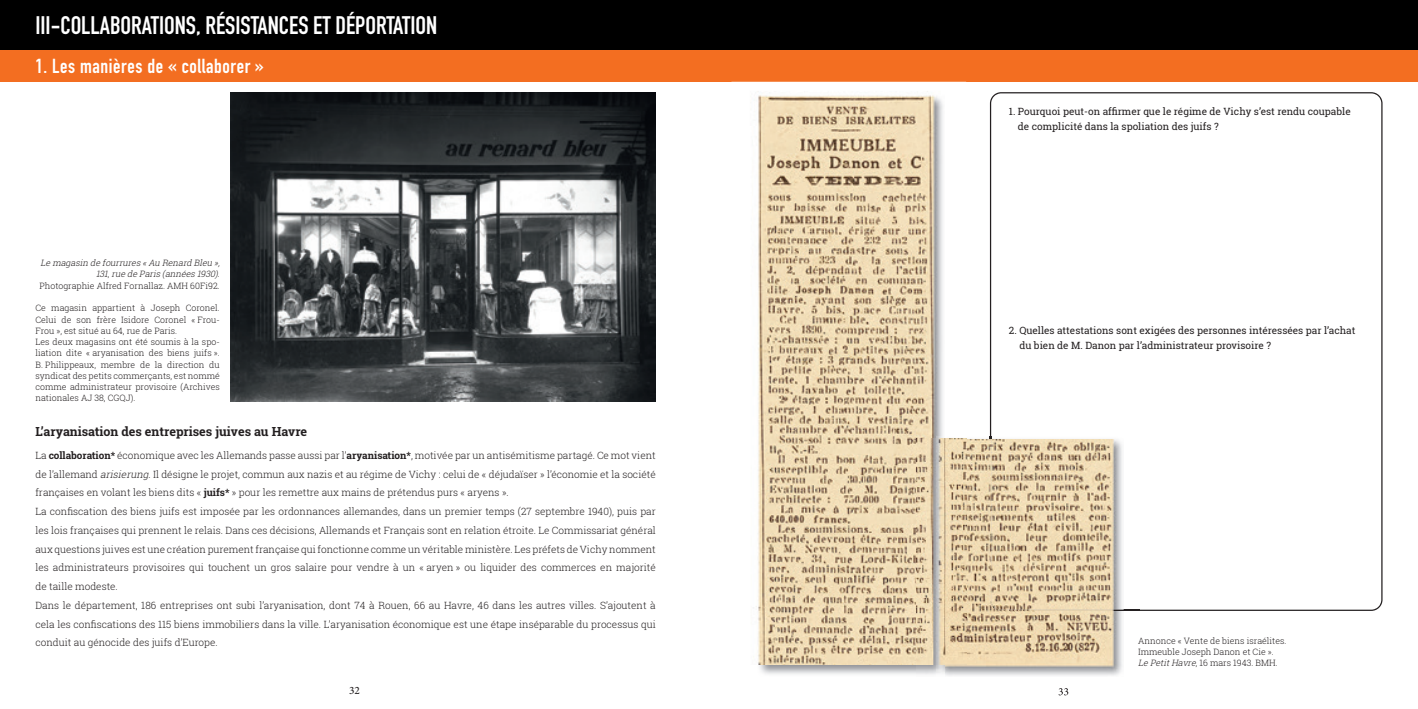
<style>
.page{position:relative;width:1418px;height:709px;background:#fff}
.page>*{position:absolute;margin:0;border:0;box-sizing:border-box;transform-origin:0 0}
.t1{font:700 25px "DIN Condensed";color:#fff}
.t2{font:700 20px "DIN Condensed";letter-spacing:.03em;color:#fff}
.t3{font:700 12.5px "Roboto Slab";color:#231f20}
.t4{font:500 11.25px "Minion Pro";color:#231f20}
.t5{font:300 10px/18.8px "Roboto Slab";color:#231f20}
.t6{font:10px/15px "Roboto Slab";color:#231f20}
.t7{font:300 8.75px/11.2px "Roboto Slab";color:#231f20}
.t8{font:italic 300 8.75px/11.2px "Roboto Slab";color:#231f20;text-align:right}
.s1{font-style:normal}
.s2{font-weight:700}
.s3{font-style:italic}
</style>
<div class="page">
<div style="left:691px;top:39px;width:726px;height:43px;background:#f36e21"></div>
<div style="left:691px;top:0;width:726px;height:50px;background:#000"></div>
<div style="left:0;top:39px;width:726px;height:43px;background:#f36e21"></div>
<div style="left:0;top:0;width:726px;height:50px;background:#000"></div>
<svg style="left:989px;top:92px;width:393px;height:519px"></svg>
<img style="left:230px;top:92px;width:426px;height:309px">
<img style="left:758px;top:533px;width:158px;height:141px">
<img style="left:758px;top:95px;width:185px;height:438px">
<img style="left:944px;top:437px;width:179px;height:2px">
<svg style="left:936px;top:437px;width:8px;height:2px"></svg>
<img style="left:1068px;top:439px;width:71px;height:255px">
<svg style="left:1058px;top:688px;width:10px;height:7px"></svg>
<svg style="left:1123px;top:609px;width:16px;height:2px"></svg>
<img style="left:916px;top:439px;width:207px;height:238px">
<img style="left:989px;top:439px;width:134px;height:172px">
<svg style="left:936px;top:665px;width:8px;height:11px"></svg>
<img style="left:936px;top:439px;width:30px;height:226px">
<h1 class="t1" style="left:35px;top:8px;width:403px">III-COLLABORATIONS, RÉSISTANCES ET DÉPORTATION</h1>
<h2 class="t2" style="left:35px;top:52px;width:230px">1. Les manières de « collaborer »</h2>
<p class="t8" style="left:39px;top:257px;width:184px">Le magasin de fourrures«Au Renard Bleu »,<br>131,rue de Paris(années1930)<span class="s1">.<br>Photographie Alfred Fornallaz. AMH 60Fi92.</span></p>
<p class="t7" style="left:35px;top:302px;width:186px">Ce magasin appartient à Joseph Coronel.<br>Celui de son frère Isidore Coronel « Frou-Frou », est situé au 64, rue de Paris.<br>Les deux magasins ont été soumis à la spo&shy;liation dite « aryanisation des biens juifs ».<br>B. Philippeaux, membre de la direction du syndicat des petits commerçants, est nommé comme administrateur provisoire (Archives nationales AJ 38, CGQJ).</p>
<p class="t3" style="left:35px;top:423px;width:273px">L’aryanisation des entreprises juives au Havre</p>
<p class="t5" style="left:35px;top:445px;width:622px">La <span class="s2">collaboration*</span> économique avec les Allemands passe aussi par l’<span class="s2">aryanisation*</span>, motivée par un antisémitisme partagé. Ce mot vient de l’allemand <span class="s3">arisierung</span>. Il désigne le projet, commun aux nazis et au régime de Vichy : celui de « déjudaïser » l’économie et la société françaises en volant les biens dits « <span class="s2">juifs*</span> » pour les remettre aux mains de prétendus purs « aryens ».<br>La confiscation des biens juifs est imposée par les ordonnances allemandes, dans un premier temps (27 septembre 1940), puis par les lois françaises qui prennent le relais. Dans ces décisions, Allemands et Français sont en relation étroite. Le Commissariat général aux questions juives est une création purement française qui fonctionne comme un véritable ministère. Les préfets de Vichy nomment les administrateurs provisoires qui touchent un gros salaire pour vendre à un « aryen » ou liquider des commerces en majorité de taille modeste.<br>Dans le département, 186 entreprises ont subi l’aryanisation, dont 74 à Rouen, 66 au Havre, 46 dans les autres villes. S’ajoutent à cela les confiscations des 115 biens immobiliers dans la ville. L’aryanisation économique est une étape inséparable du processus qui conduit au génocide des juifs d’Europe.</p>
<p class="t4" style="left:349px;top:683px;width:12px">32</p>
<p class="t6" style="left:1017px;top:103px;width:334px;text-indent:-9px">1. Pourquoi peut-on affirmer que le régime de Vichy s’est rendu coupable de complicité dans la spoliation des juifs ?</p>
<p class="t6" style="left:1019px;top:322px;width:337px;text-indent:-10px">2. Quelles attestations sont exigées des personnes intéressées par l’achat du bien de M. Danon par l’administrateur provisoire ?</p>
<p class="t7" style="left:1138px;top:635px;width:150px">Annonce « Vente de biens israélites.<br>Immeuble Joseph Danon et Cie ».<br><span class="s3">Le PetitHavre,</span>16 mars 1943. BMH.</p>
</div>
